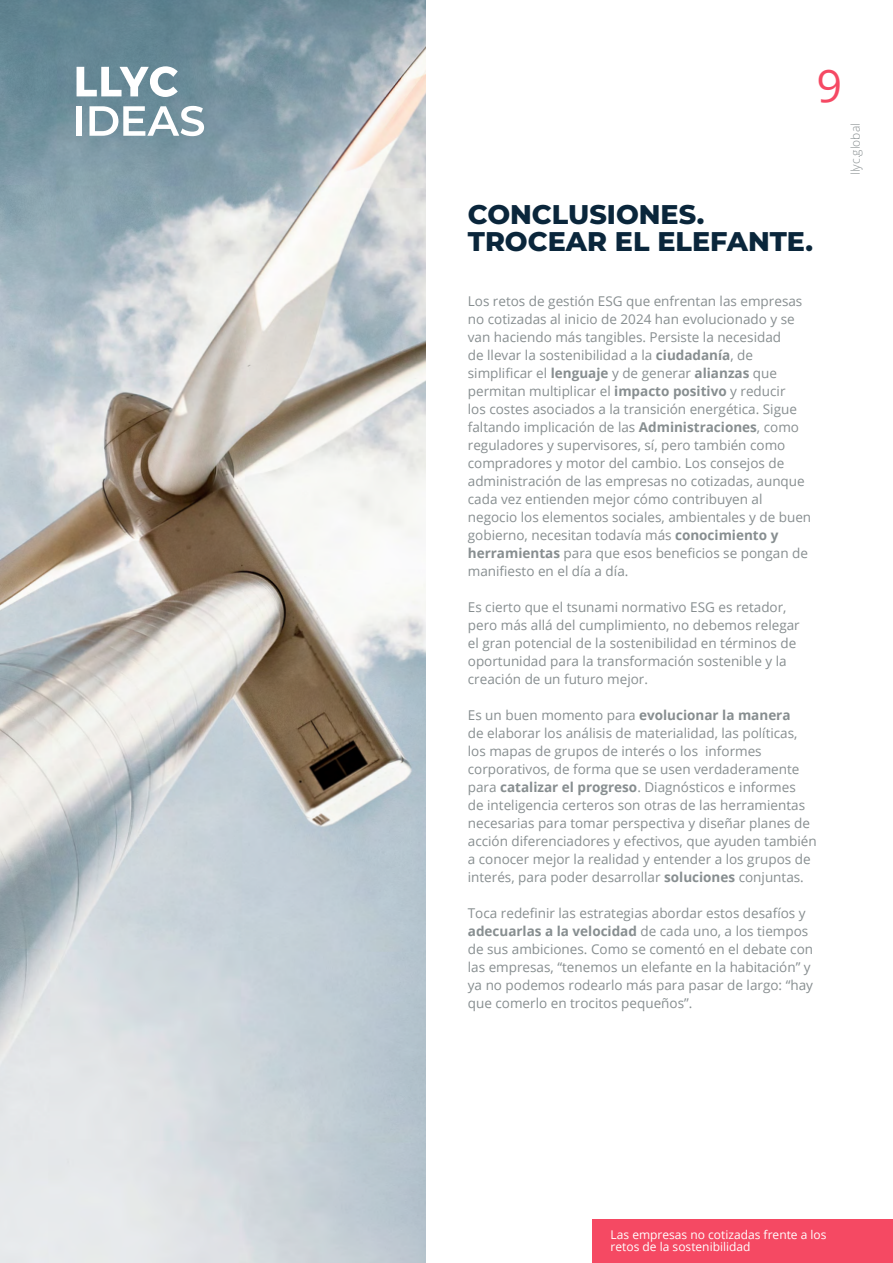
<style>
.page{position:relative;width:893px;height:1263px;background:#fff}
.page>*{position:absolute;margin:0;border:0;box-sizing:border-box;transform-origin:0 0}
.t1{font:45px "Open Sans";color:#f54963}
.t2{font:800 27px/27px "Montserrat";color:#0a263b}
.t3{font:13.5px/18px "Open Sans";color:#878e90}
.t4{font:12px/12px "Open Sans";color:#fff}
.t5{font:300 12px "Open Sans";color:#878e90}
.s1{font-weight:700}
</style>
<div class="page">
<img style="left:0;top:0;width:425px;height:1263px">
<div style="left:77px;top:106px;width:5px;height:30px;background:#fff"></div>
<svg style="left:89px;top:106px;width:115px;height:30px"></svg>
<svg style="left:77px;top:66px;width:101px;height:31px"></svg>
<div style="left:592px;top:1219px;width:301px;height:44px;background:#f54963"></div>
<h1 class="t1" style="left:816px;top:55px;width:27px">9</h1>
<p class="t5" style="left:847px;top:175px;width:53px;rotate:-90deg">llyc.global</p>
<h2 class="t2" style="left:468px;top:200px;width:347px">CONCLUSIONES.<br>TROCEAR EL ELEFANTE.</h2>
<p class="t3" style="left:468px;top:292px;width:345px">Los retos de gestión ESG que enfrentan las empresas no cotizadas al inicio de 2024 han evolucionado y se van haciendo más tangibles. Persiste la necesidad<br>de llevar la sostenibilidad a la <span class="s1">ciudadanía</span>, de simplificar el <span class="s1">lenguaje</span> y de generar <span class="s1">alianzas</span> que permitan multiplicar el <span class="s1">impacto positivo</span> y reducir<br>los costes asociados a la transición energética. Sigue faltando implicación de las <span class="s1">Administraciones</span>, como reguladores y supervisores, sí, pero también como compradores y motor del cambio. Los consejos de administración de las empresas no cotizadas, aunque cada vez entienden mejor cómo contribuyen al negocio los elementos sociales, ambientales y de buen gobierno, necesitan todavía más <span class="s1">conocimiento y herramientas</span> para que esos beneficios se pongan de manifiesto en el día a día.</p>
<p class="t3" style="left:468px;top:598px;width:333px">Es cierto que el tsunami normativo ESG es retador, pero más allá del cumplimiento, no debemos relegar el gran potencial de la sostenibilidad en términos de oportunidad para la transformación sostenible y la creación de un futuro mejor.</p>
<p class="t3" style="left:468px;top:706px;width:350px">Es un buen momento para <span class="s1">evolucionar la manera<br></span>de elaborar los análisis de materialidad, las políticas, los mapas de grupos de interés o los informes corporativos, de forma que se usen verdaderamente para <span class="s1">catalizar el progreso</span>. Diagnósticos e informes<br>de inteligencia certeros son otras de las herramientas necesarias para tomar perspectiva y diseñar planes de acción diferenciadores y efectivos, que ayuden también a conocer mejor la realidad y entender a los grupos de interés, para poder desarrollar <span class="s1">soluciones</span> conjuntas.</p>
<p class="t3" style="left:468px;top:904px;width:347px">Toca redefinir las estrategias abordar estos desafíos y <span class="s1">adecuarlas a la velocidad</span> de cada uno, a los tiempos de sus ambiciones. Como se comentó en el debate con las empresas, “tenemos un elefante en la habitación” y ya no podemos rodearlo más para pasar de largo: “hay que comerlo en trocitos pequeños”.</p>
<p class="t4" style="left:611px;top:1229px;width:217px">Las empresas no cotizadas frente a los retos de la sostenibilidad</p>
</div>
